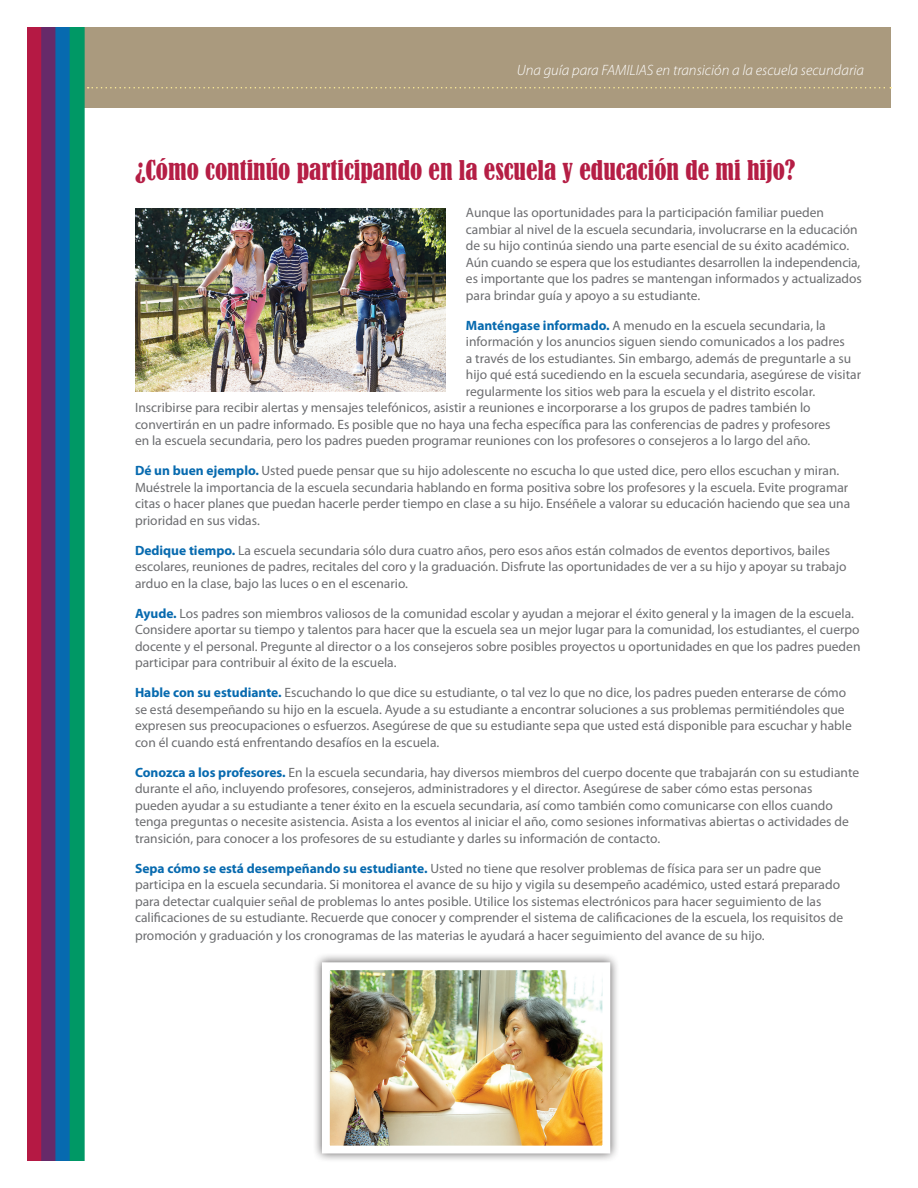
<style>
.page{position:relative;width:918px;height:1188px;background:#fff}
.page>*{position:absolute;margin:0;border:0;box-sizing:border-box;transform-origin:0 0}
.t1{font:condensed 25.5px "Bernard";color:#b51e45}
.t2{font:italic 300 15px "Myriad Pro";color:#fff}
.t3{font:13.5px/16.5px "Myriad Pro";color:#6c6d70}
.s1{font-weight:700;color:#076aaf}
</style>
<div class="page">
<div style="left:41px;top:27px;width:850px;height:80px;background:#aa9a7e"></div>
<div style="left:27px;top:27px;width:15px;height:1134px;background:#b51944"></div>
<div style="left:41px;top:27px;width:15px;height:1134px;background:#662a69"></div>
<div style="left:55px;top:27px;width:15px;height:1134px;background:#076aaf"></div>
<div style="left:70px;top:27px;width:15px;height:1134px;background:#009865"></div>
<svg style="left:88px;top:87px;width:803px;height:1px"></svg>
<img style="left:135px;top:208px;width:311px;height:184px">
<div style="left:312px;top:953px;width:308px;height:210px;background:#231f20;opacity:.75"></div>
<img style="left:331px;top:971px;width:270px;height:174px">
<div style="left:322px;top:962px;width:288px;height:192px;border:8px solid #fff"></div>
<p class="t2" style="left:517px;top:62px;width:349px">Una guía para FAMILIAS en transición a la escuela secundaria</p>
<p class="t1" style="left:135px;top:156px;width:662px">¿Cómo continúo participando en la escuela y educación de mi hijo?</p>
<p class="t3" style="left:466px;top:204px;width:398px">Aunque las oportunidades para la participación familiar pueden cambiar al nivel de la escuela secundaria, involucrarse en la educación de su hijo continúa siendo una parte esencial de su éxito académico.<br>Aún cuando se espera que los estudiantes desarrollen la independencia, es importante que los padres se mantengan informados y actualizados para brindar guía y apoyo a su estudiante.</p>
<p class="t3" style="left:466px;top:317px;width:361px"><span class="s1">Manténgase informado.</span> A menudo en la escuela secundaria, la</p>
<p class="t3" style="left:466px;top:333px;width:380px">información y los anuncios siguen siendo comunicados a los padres</p>
<p class="t3" style="left:466px;top:350px;width:387px">a través de los estudiantes. Sin embargo, además de preguntarle a su</p>
<p class="t3" style="left:466px;top:366px;width:397px">hijo qué está sucediendo en la escuela secundaria, asegúrese de visitar</p>
<p class="t3" style="left:466px;top:383px;width:351px">regularmente los sitios web para la escuela y el distrito escolar.</p>
<p class="t3" style="left:135px;top:399px;width:677px">Inscribirse para recibir alertas y mensajes telefónicos, asistir a reuniones e incorporarse a los grupos de padres también lo</p>
<p class="t3" style="left:135px;top:416px;width:697px">convertirán en un padre informado. Es posible que no haya una fecha específica para las conferencias de padres y profesores</p>
<p class="t3" style="left:135px;top:432px;width:677px">en la escuela secundaria, pero los padres pueden programar reuniones con los profesores o consejeros a lo largo del año.</p>
<p class="t3" style="left:135px;top:462px;width:717px"><span class="s1">Dé un buen ejemplo.</span> Usted puede pensar que su hijo adolescente no escucha lo que usted dice, pero ellos escuchan y miran.<br>Muéstrele la importancia de la escuela secundaria hablando en forma positiva sobre los profesores y la escuela. Evite programar citas o hacer planes que puedan hacerle perder tiempo en clase a su hijo. Enséñele a valorar su educación haciendo que sea una prioridad en sus vidas.</p>
<p class="t3" style="left:135px;top:542px;width:713px"><span class="s1">Dedique tiempo.</span> La escuela secundaria sólo dura cuatro años, pero esos años están colmados de eventos deportivos, bailes escolares, reuniones de padres, recitales del coro y la graduación. Disfrute las oportunidades de ver a su hijo y apoyar su trabajo arduo en la clase, bajo las luces o en el escenario.</p>
<p class="t3" style="left:135px;top:605px;width:727px"><span class="s1">Ayude.</span> Los padres son miembros valiosos de la comunidad escolar y ayudan a mejorar el éxito general y la imagen de la escuela.<br>Considere aportar su tiempo y talentos para hacer que la escuela sea un mejor lugar para la comunidad, los estudiantes, el cuerpo docente y el personal. Pregunte al director o a los consejeros sobre posibles proyectos u oportunidades en que los padres pueden participar para contribuir al éxito de la escuela.</p>
<p class="t3" style="left:135px;top:684px;width:718px"><span class="s1">Hable con su estudiante.</span> Escuchando lo que dice su estudiante, o tal vez lo que no dice, los padres pueden enterarse de cómo se está desempeñando su hijo en la escuela. Ayude a su estudiante a encontrar soluciones a sus problemas permitiéndoles que expresen sus preocupaciones o esfuerzos. Asegúrese de que su estudiante sepa que usted está disponible para escuchar y hable con él cuando está enfrentando desafíos en la escuela.</p>
<p class="t3" style="left:135px;top:764px;width:726px"><span class="s1">Conozca a los profesores.</span> En la escuela secundaria, hay diversos miembros del cuerpo docente que trabajarán con su estudiante durante el año, incluyendo profesores, consejeros, administradores y el director. Asegúrese de saber cómo estas personas pueden ayudar a su estudiante a tener éxito en la escuela secundaria, así como también como comunicarse con ellos cuando tenga preguntas o necesite asistencia. Asista a los eventos al iniciar el año, como sesiones informativas abiertas o actividades de transición, para conocer a los profesores de su estudiante y darles su información de contacto.</p>
<p class="t3" style="left:135px;top:860px;width:710px"><span class="s1">Sepa cómo se está desempeñando su estudiante.</span> Usted no tiene que resolver problemas de física para ser un padre que participa en la escuela secundaria. Si monitorea el avance de su hijo y vigila su desempeño académico, usted estará preparado para detectar cualquier señal de problemas lo antes posible. Utilice los sistemas electrónicos para hacer seguimiento de las calificaciones de su estudiante. Recuerde que conocer y comprender el sistema de calificaciones de la escuela, los requisitos de</p>
<p class="t3" style="left:135px;top:927px;width:631px">promoción y graduación y los cronogramas de las materias le ayudará a hacer seguimiento del avance de su hijo.</p>
</div>
